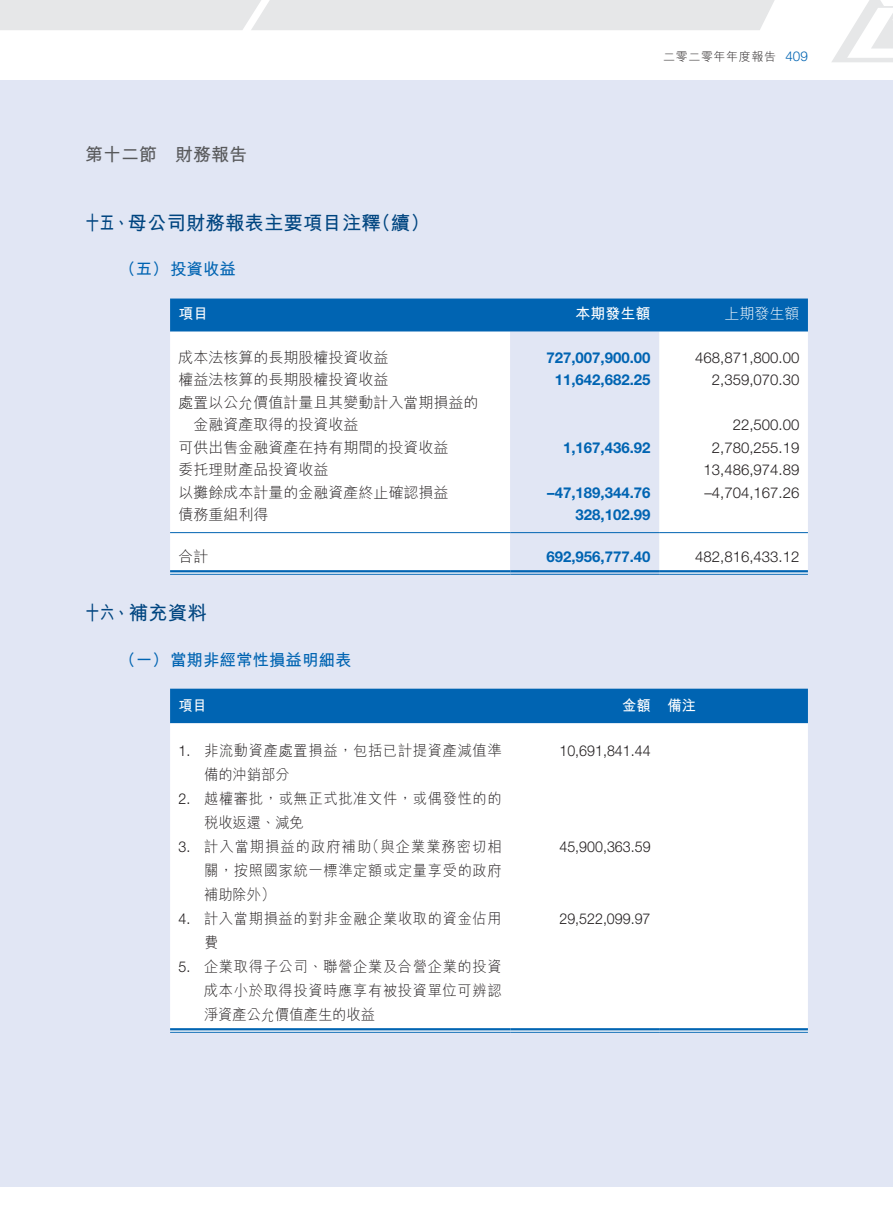
<style>
.page{position:relative;width:893px;height:1212px;background:#fff}
.page>*{position:absolute;margin:0;border:0;box-sizing:border-box;transform-origin:0 0}
.t1{font:19.5px "M Hei HK Bold E Ten B5 H";color:#004580;scale:.75 1}
.t2{font:18px "M Hei HK Bold E Ten B5 H";color:#58595b}
.t3{font:16.5px "M Hei HK Bold E Ten B5 H";color:#0064b2}
.t4{font:15px/22.5px "M Hei HK Light E Ten B5 H";color:#231f20}
.t5{font:15px/24px "M Hei HK Light E Ten B5 H";color:#231f20;text-align:justify;scale:.95 1}
.t6{font:300 15px "Helvetica Neue LT Std";color:#231f20}
.t7{font:15px/24px "M Hei HK Light E Ten B5 H";letter-spacing:.045em;color:#231f20;scale:.95 1}
.t8{font:700 15px "Helvetica Neue LT Std";color:#0064b2}
.t9{font:300 15px "Helvetica Neue LT Std";color:#231f20;scale:.95 1}
.t10{font:15px "M Hei HK Bold E Ten B5 H";color:#fff}
.t11{font:15px "M Hei HK Bold E Ten B5 H";color:#fff;scale:.95 1}
.t12{font:15px "M Hei HK Light E Ten B5 H";color:#fff}
.t13{font:12px "M Hei HK Light E Ten B5 H";letter-spacing:.05em;color:#231f20}
.s1{font-family:"Helvetica Neue LT Std";font-weight:300;font-size:13.5px;color:#0064b2}
.s2{font-family:"Helvetica Neue LT Std";font-weight:300}
</style>
<div class="page">
<div style="left:0;top:81px;width:893px;height:1106px;background:#e1e6f4"></div>
<svg style="left:832px;top:0;width:61px;height:62px"></svg>
<div style="left:0;top:0;width:775px;height:30px;background:#e6e7e8"></div>
<svg style="left:170px;top:298px;width:638px;height:276px"></svg>
<hr style="left:170px;top:532px;width:340px;height:1px;background:#0064b2">
<hr style="left:510px;top:532px;width:149px;height:1px;background:#0064b2">
<hr style="left:659px;top:532px;width:149px;height:1px;background:#0064b2">
<hr style="left:170px;top:570px;width:340px;height:2px;background:#0064b2">
<hr style="left:170px;top:574px;width:340px;height:1px;background:#0064b2">
<hr style="left:510px;top:570px;width:149px;height:2px;background:#0064b2">
<hr style="left:510px;top:574px;width:149px;height:1px;background:#0064b2">
<hr style="left:659px;top:570px;width:149px;height:2px;background:#0064b2">
<hr style="left:659px;top:574px;width:149px;height:1px;background:#0064b2">
<div style="left:170px;top:689px;width:638px;height:34px;background:#0064b2"></div>
<div style="left:170px;top:724px;width:638px;height:308px;background:#fff"></div>
<hr style="left:170px;top:1028px;width:340px;height:2px;background:#0064b2">
<hr style="left:170px;top:1032px;width:340px;height:1px;background:#0064b2">
<hr style="left:510px;top:1028px;width:149px;height:2px;background:#0064b2">
<hr style="left:510px;top:1032px;width:149px;height:1px;background:#0064b2">
<hr style="left:659px;top:1028px;width:149px;height:2px;background:#0064b2">
<hr style="left:659px;top:1032px;width:149px;height:1px;background:#0064b2">
<p class="t2" style="left:85px;top:147px;width:164px">第十二節 財務報告</p>
<p class="t13" style="left:663px;top:52px;width:146px">二零二零年年度報告 <span class="s1">409</span></p>
<h1 class="t1" style="left:85px;top:215px;width:461px">十五、母公司財務報表主要項目注釋（續）</h1>
<p class="t3" style="left:119px;top:263px;width:118px">（五）投資收益</p>
<p class="t10" style="left:179px;top:308px;width:32px">項目</p>
<p class="t10" style="left:576px;top:308px;width:77px">本期發生額</p>
<p class="t12" style="left:724px;top:308px;width:77px">上期發生額</p>
<p class="t4" style="left:179px;top:348px;width:212px">成本法核算的長期股權投資收益</p>
<p class="t8" style="left:546px;top:352px;width:106px">727,007,900.00</p>
<p class="t6" style="left:695px;top:352px;width:106px">468,871,800.00</p>
<p class="t4" style="left:179px;top:371px;width:212px">權益法核算的長期股權投資收益</p>
<p class="t8" style="left:555px;top:375px;width:97px">11,642,682.25</p>
<p class="t6" style="left:712px;top:375px;width:89px">2,359,070.30</p>
<p class="t4" style="left:193px;top:393px;width:287px;text-indent:-15px">處置以公允價值計量且其變動計入當期損益的金融資產取得的投資收益</p>
<p class="t6" style="left:733px;top:420px;width:68px">22,500.00</p>
<p class="t4" style="left:179px;top:438px;width:272px">可供出售金融資產在持有期間的投資收益</p>
<p class="t8" style="left:563px;top:442px;width:89px">1,167,436.92</p>
<p class="t6" style="left:712px;top:442px;width:89px">2,780,255.19</p>
<p class="t4" style="left:179px;top:461px;width:152px">委托理財產品投資收益</p>
<p class="t6" style="left:703px;top:465px;width:97px">13,486,974.89</p>
<p class="t4" style="left:179px;top:483px;width:272px">以攤餘成本計量的金融資產終止確認損益</p>
<p class="t8" style="left:547px;top:487px;width:105px">–47,189,344.76</p>
<p class="t6" style="left:704px;top:487px;width:97px">–4,704,167.26</p>
<p class="t4" style="left:179px;top:506px;width:92px">債務重組利得</p>
<p class="t8" style="left:575px;top:510px;width:77px">328,102.99</p>
<p class="t4" style="left:179px;top:547px;width:31px">合計</p>
<p class="t8" style="left:546px;top:551px;width:106px">692,956,777.40</p>
<p class="t6" style="left:695px;top:551px;width:106px">482,816,433.12</p>
<h1 class="t1" style="left:85px;top:605px;width:164px">十六、補充資料</h1>
<p class="t3" style="left:119px;top:653px;width:234px">（一）當期非經常性損益明細表</p>
<p class="t11" style="left:179px;top:699px;width:31px">項目</p>
<p class="t11" style="left:622px;top:699px;width:79px">金額 備注</p>
<p class="t7" style="left:204px;top:740px;width:315px;text-indent:-26px"><span class="s2">1.</span> 非流動資產處置損益，包括已計提資產減值準備的沖銷部分</p>
<p class="t9" style="left:559px;top:745px;width:97px">10,691,841.44</p>
<p class="t7" style="left:204px;top:788px;width:315px;text-indent:-26px"><span class="s2">2.</span> 越權審批，或無正式批准文件，或偶發性的的稅收返還、減免</p>
<p class="t5" style="left:204px;top:836px;width:315px;text-indent:-26px"><span class="s2">3.</span> 計入當期損益的政府補助（與企業業務密切相關，按照國家統一標準定額或定量享受的政府補助除外）</p>
<p class="t9" style="left:559px;top:841px;width:97px">45,900,363.59</p>
<p class="t7" style="left:204px;top:908px;width:315px;text-indent:-26px"><span class="s2">4.</span> 計入當期損益的對非金融企業收取的資金佔用費</p>
<p class="t9" style="left:559px;top:913px;width:97px">29,522,099.97</p>
<p class="t5" style="left:204px;top:956px;width:315px;text-indent:-26px"><span class="s2">5.</span> 企業取得子公司、聯營企業及合營企業的投資成本小於取得投資時應享有被投資單位可辨認淨資產公允價值產生的收益</p>
</div>
